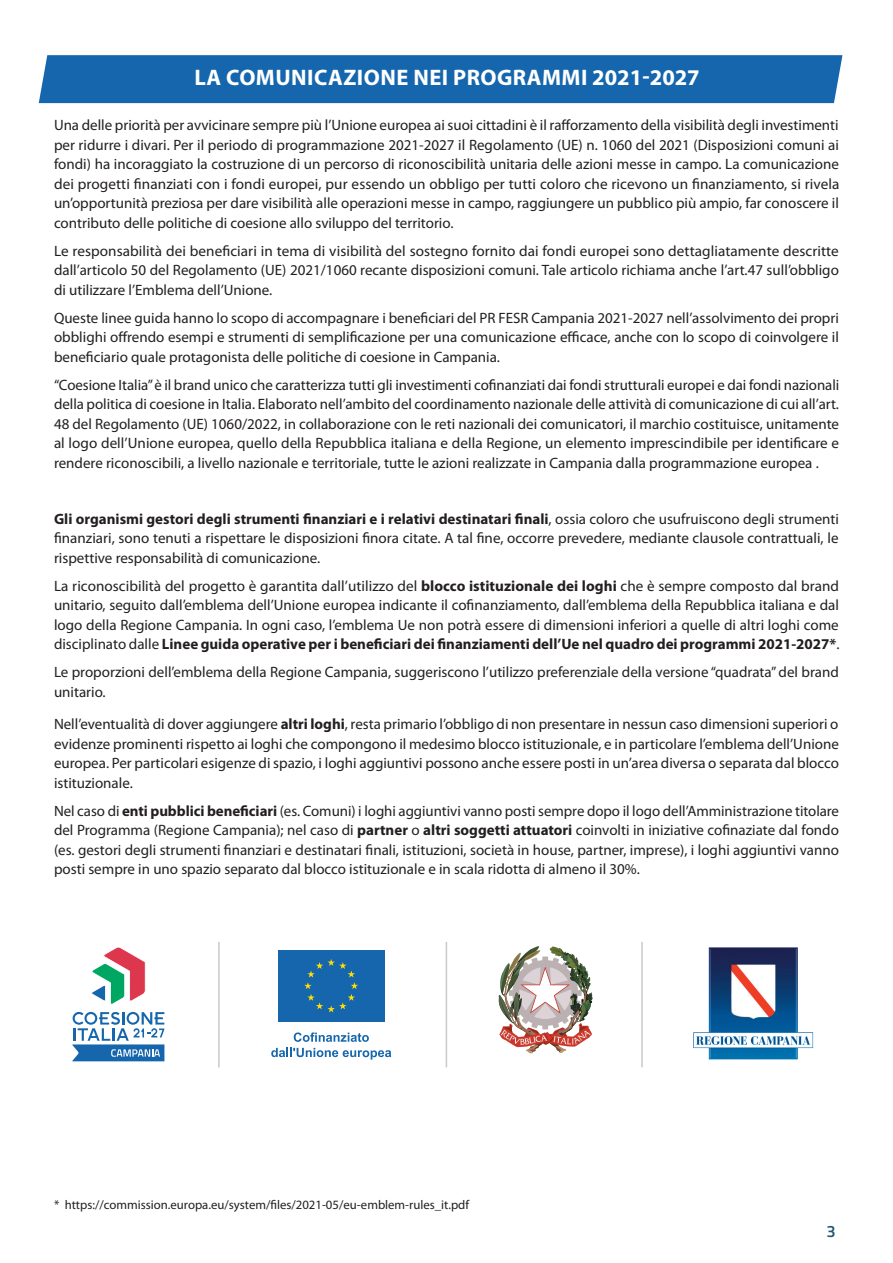
<style>
.page{position:relative;width:893px;height:1263px;background:#fff}
.page>*{position:absolute;margin:0;border:0;box-sizing:border-box;transform-origin:0 0}
.t1{font:700 22.5px "Myriad Pro";letter-spacing:.02em;color:#fff}
.t2{font:600 16.5px "Titillium";color:#235775}
.t3{font:15px/19.5px "Myriad Pro";color:#231f20;text-align:justify}
.t4{font:12.75px "Myriad Pro";color:#231f20}
.s1{font-weight:700}
</style>
<div class="page">
<div style="left:38px;top:55px;width:805px;height:48px;background:#1566ad"></div>
<img style="left:693px;top:947px;width:121px;height:113px">
<img style="left:498px;top:946px;width:95px;height:107px">
<div style="left:276px;top:948px;width:111px;height:75px;background:linear-gradient(to bottom,#1566ad,#1566ad)"></div>
<div style="left:278px;top:950px;width:106px;height:71px;background:#1566ad"></div>
<svg style="left:304px;top:959px;width:54px;height:53px"></svg>
<svg style="left:294px;top:1032px;width:75px;height:10px"></svg>
<svg style="left:271px;top:1048px;width:120px;height:12px"></svg>
<svg style="left:91px;top:947px;width:55px;height:58px"></svg>
<svg style="left:72px;top:1012px;width:92px;height:49px"></svg>
<hr style="left:218px;top:942px;width:2px;height:125px;background:#c7c9cc">
<hr style="left:641px;top:942px;width:2px;height:125px;background:#c7c9cc">
<hr style="left:446px;top:942px;width:1px;height:125px;background:#c7c9cc">
<h1 class="t1" style="left:194px;top:63px;width:507px">LA COMUNICAZIONE NEI PROGRAMMI 2021-2027</h1>
<p class="t3" style="left:54px;top:115px;width:787px">Una delle priorità per avvicinare sempre più l’Unione europea ai suoi cittadini è il rafforzamento della visibilità degli investimenti per ridurre i divari. Per il periodo di programmazione 2021-2027 il Regolamento (UE) n. 1060 del 2021 (Disposizioni comuni ai fondi) ha incoraggiato la costruzione di un percorso di riconoscibilità unitaria delle azioni messe in campo. La comunicazione dei progetti finanziati con i fondi europei, pur essendo un obbligo per tutti coloro che ricevono un finanziamento, si rivela un’opportunità preziosa per dare visibilità alle operazioni messe in campo, raggiungere un pubblico più ampio, far conoscere il contributo delle politiche di coesione allo sviluppo del territorio.</p>
<p class="t3" style="left:54px;top:241px;width:786px">Le responsabilità dei beneficiari in tema di visibilità del sostegno fornito dai fondi europei sono dettagliatamente descritte dall’articolo 50 del Regolamento (UE) 2021/1060 recante disposizioni comuni. Tale articolo richiama anche l’art.47 sull’obbligo di utilizzare l’Emblema dell’Unione.</p>
<p class="t3" style="left:54px;top:308px;width:786px">Queste linee guida hanno lo scopo di accompagnare i beneficiari del PR FESR Campania 2021-2027 nell’assolvimento dei propri obblighi offrendo esempi e strumenti di semplificazione per una comunicazione efficace, anche con lo scopo di coinvolgere il beneficiario quale protagonista delle politiche di coesione in Campania.</p>
<p class="t3" style="left:54px;top:375px;width:787px">“Coesione Italia” è il brand unico che caratterizza tutti gli investimenti cofinanziati dai fondi strutturali europei e dai fondi nazionali della politica di coesione in Italia. Elaborato nell’ambito del coordinamento nazionale delle attività di comunicazione di cui all’art.<br>48 del Regolamento (UE) 1060/2022, in collaborazione con le reti nazionali dei comunicatori, il marchio costituisce, unitamente al logo dell’Unione europea, quello della Repubblica italiana e della Regione, un elemento imprescindibile per identificare e rendere riconoscibili, a livello nazionale e territoriale, tutte le azioni realizzate in Campania dalla programmazione europea .</p>
<p class="t3" style="left:54px;top:509px;width:786px"><span class="s1">Gli organismi gestori degli strumenti finanziari e i relativi destinatari finali</span>, ossia coloro che usufruiscono degli strumenti finanziari, sono tenuti a rispettare le disposizioni finora citate. A tal fine, occorre prevedere, mediante clausole contrattuali, le rispettive responsabilità di comunicazione.</p>
<p class="t3" style="left:54px;top:576px;width:787px">La riconoscibilità del progetto è garantita dall’utilizzo del <span class="s1">blocco istituzionale dei loghi</span> che è sempre composto dal brand unitario, seguito dall’emblema dell’Unione europea indicante il cofinanziamento, dall’emblema della Repubblica italiana e dal logo della Regione Campania. In ogni caso, l’emblema Ue non potrà essere di dimensioni inferiori a quelle di altri loghi come disciplinato dalle <span class="s1">Linee guida operative per i beneficiari dei finanziamenti dell’Ue nel quadro dei programmi 2021-2027*</span>.</p>
<p class="t3" style="left:54px;top:662px;width:786px">Le proporzioni dell’emblema della Regione Campania, suggeriscono l’utilizzo preferenziale della versione “quadrata” del brand unitario.</p>
<p class="t3" style="left:54px;top:714px;width:786px">Nell’eventualità di dover aggiungere <span class="s1">altri loghi</span>, resta primario l’obbligo di non presentare in nessun caso dimensioni superiori o evidenze prominenti rispetto ai loghi che compongono il medesimo blocco istituzionale, e in particolare l’emblema dell’Unione europea. Per particolari esigenze di spazio, i loghi aggiuntivi possono anche essere posti in un’area diversa o separata dal blocco istituzionale.</p>
<p class="t3" style="left:54px;top:801px;width:787px">Nel caso di <span class="s1">enti pubblici beneficiari</span> (es. Comuni) i loghi aggiuntivi vanno posti sempre dopo il logo dell’Amministrazione titolare del Programma (Regione Campania); nel caso di <span class="s1">partner</span> o <span class="s1">altri soggetti attuatori</span> coinvolti in iniziative cofinaziate dal fondo (es. gestori degli strumenti finanziari e destinatari finali, istituzioni, società in house, partner, imprese), i loghi aggiuntivi vanno posti sempre in uno spazio separato dal blocco istituzionale e in scala ridotta di almeno il 30%.</p>
<p class="t4" style="left:54px;top:1197px;width:417px">* https://commission.europa.eu/system/files/2021-05/eu-emblem-rules_it.pdf</p>
<p class="t2" style="left:826px;top:1219px;width:11px">3</p>
</div>
